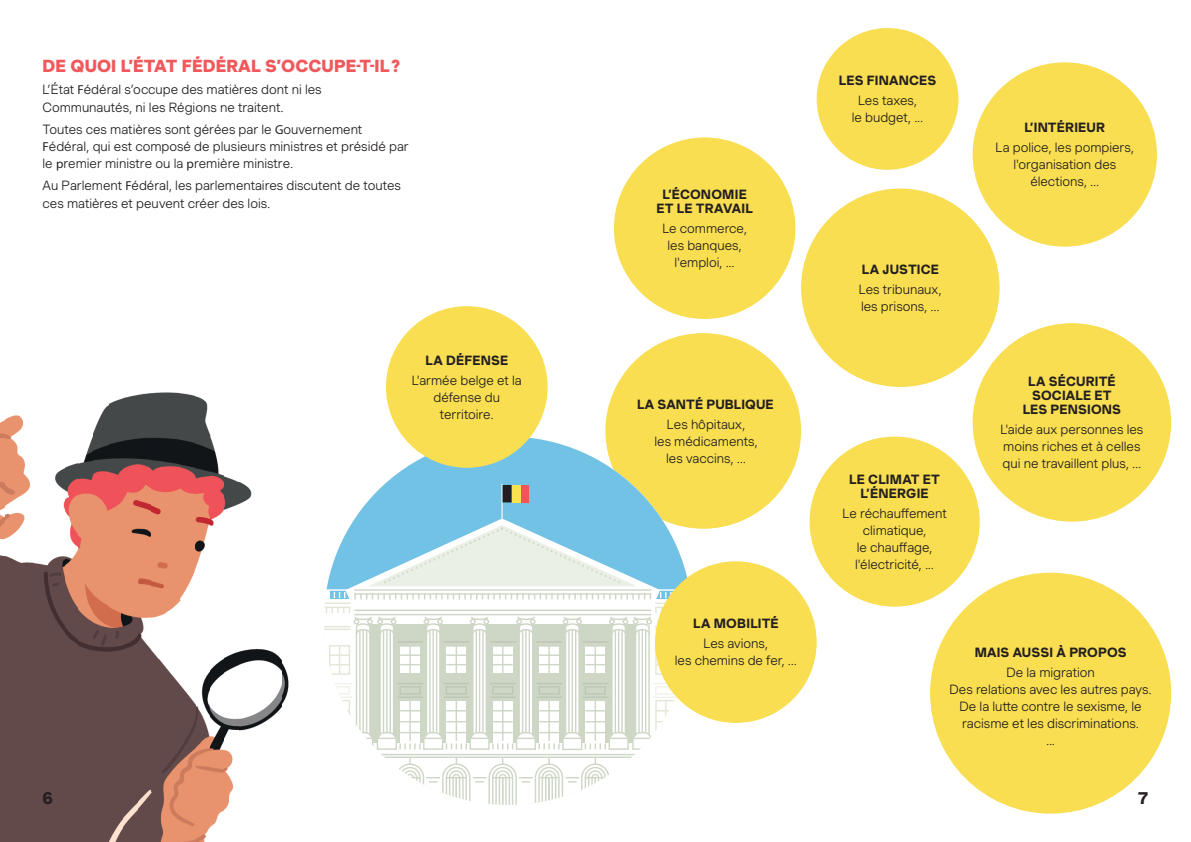
<style>
.page{position:relative;width:1191px;height:842px;background:#fff}
.page>*{position:absolute;margin:0;border:0;box-sizing:border-box;transform-origin:0 0}
.t1{font:900 17px "Muoto";letter-spacing:.005em;color:#f0595b}
.t2{font:700 17px "Muoto";color:#231f20}
.t3{font:300 13px/17px "Muoto";color:#231f20;text-align:center}
.t4{font:700 13px/14px "Muoto";letter-spacing:.015em;color:#231f20;text-align:center}
.s1{font-family:"Myriad Pro";font-weight:400}
.s2{font-weight:300}
</style>
<div class="page">
<img style="left:152px;top:673px;width:43px;height:169px">
<div style="left:0;top:555px;width:64px;height:287px;background:#62494a"></div>
<img style="left:94px;top:393px;width:58px;height:449px">
<img style="left:195px;top:671px;width:15px;height:171px">
<img style="left:64px;top:463px;width:15px;height:379px">
<img style="left:79px;top:431px;width:15px;height:411px">
<img style="left:210px;top:658px;width:14px;height:169px">
<img style="left:224px;top:651px;width:15px;height:159px">
<img style="left:239px;top:648px;width:44px;height:83px">
<img style="left:283px;top:664px;width:6px;height:39px">
<img style="left:152px;top:659px;width:19px;height:14px">
<img style="left:152px;top:651px;width:7px;height:8px">
<img style="left:152px;top:393px;width:14px;height:225px">
<img style="left:166px;top:393px;width:15px;height:220px">
<img style="left:181px;top:393px;width:14px;height:204px">
<img style="left:195px;top:396px;width:15px;height:173px">
<img style="left:0;top:419px;width:6px;height:121px">
<img style="left:6px;top:513px;width:19px;height:26px">
<img style="left:210px;top:437px;width:14px;height:89px">
<img style="left:6px;top:415px;width:15px;height:90px">
<img style="left:55px;top:468px;width:9px;height:39px">
<img style="left:224px;top:481px;width:28px;height:29px">
<img style="left:20px;top:452px;width:11px;height:44px">
<img style="left:224px;top:476px;width:12px;height:5px">
<img style="left:20px;top:415px;width:3px;height:22px">
<div style="left:605px;top:333px;width:196px;height:196px;background:#f8de50;border-radius:50%"></div>
<svg style="left:385px;top:437px;width:247px;height:47px;fill:#72c2e6"></svg>
<hr style="left:692px;top:767px;width:1px;height:38px;background:#e3e7d8">
<svg style="left:324px;top:484px;width:367px;height:321px"></svg>
<div style="left:614px;top:137px;width:181px;height:182px;background:#f8de50;border-radius:50%"></div>
<div style="left:816px;top:28px;width:142px;height:142px;background:#f8de50;border-radius:50%"></div>
<div style="left:972px;top:62px;width:185px;height:185px;background:#f8de50;border-radius:50%"></div>
<div style="left:386px;top:306px;width:161px;height:162px;background:#f8de50;border-radius:50%"></div>
<div style="left:809px;top:437px;width:170px;height:170px;background:#f8de50;border-radius:50%"></div>
<div style="left:655px;top:561px;width:161px;height:162px;background:#f8de50;border-radius:50%"></div>
<div style="left:801px;top:189px;width:198px;height:198px;background:#f8de50;border-radius:50%"></div>
<div style="left:972px;top:323px;width:199px;height:199px;background:#f8de50;border-radius:50%"></div>
<div style="left:930px;top:573px;width:241px;height:241px;background:#f8de50;border-radius:50%"></div>
<p class="t1" style="left:43px;top:53px;width:359px">DE QUOI L’ÉTAT FÉDÉRAL S’OCCUPE-T-IL ?</p>
<p class="t3" style="left:43px;top:81px;width:281px;line-height:17.3px;text-align:left">L’État <span class="s1">F</span>édéral s’occupe des matières dont ni les<br>Communautés, ni les Régions ne traitent.</p>
<p class="t3" style="left:43px;top:120px;width:368px;text-align:left">Toutes ces matières sont gérées par le <span class="s1">G</span>ouvernement<br><span class="s1">F</span>édéral, qui est composé de plusieurs ministres et présidé par le <span class="s1">p</span>remier ministre ou la <span class="s1">p</span>remière ministre.</p>
<p class="t3" style="left:43px;top:177px;width:360px;line-height:17.3px;text-align:left">Au Parlement <span class="s1">F</span>édéral, les parlementaires discutent de toutes ces matières et peuvent créer des lois.</p>
<p class="t4" style="left:662px;top:187px;width:86px">L’ÉCONOMIE</p>
<p class="t4" style="left:656px;top:201px;width:98px">ET LE TRAVAIL</p>
<p class="t3" style="left:662px;top:219px;width:86px">Le commerce, les banques,</p>
<p class="t3" style="left:674px;top:253px;width:62px">l'emploi, ...</p>
<p class="t4" style="left:425px;top:353px;width:84px">LA DÉFENSE</p>
<p class="t3" style="left:412px;top:371px;width:111px">L'armée belge et la</p>
<p class="t3" style="left:433px;top:388px;width:68px">défense du</p>
<p class="t3" style="left:440px;top:405px;width:55px">territoire.</p>
<p class="t4" style="left:637px;top:394px;width:138px;line-height:19.8px">LA SANTÉ PUBLIQUE<br><span class="s2">Les hôpitaux,</span></p>
<p class="t3" style="left:654px;top:432px;width:105px">les médicaments, les vaccins, ...</p>
<p class="t4" style="left:693px;top:616px;width:87px">LA MOBILITÉ</p>
<p class="t3" style="left:675px;top:635px;width:124px">Les avions,<br>les chemins de fer, ...</p>
<p class="t4" style="left:839px;top:73px;width:99px">LES FINANCES</p>
<p class="t3" style="left:851px;top:92px;width:73px">Les taxes, le budget, ...</p>
<p class="t4" style="left:861px;top:262px;width:79px">LA JUSTICE</p>
<p class="t3" style="left:859px;top:280px;width:84px">Les tribunaux,</p>
<p class="t3" style="left:861px;top:297px;width:80px">les prisons, ...</p>
<p class="t4" style="left:849px;top:472px;width:92px">LE CLIMAT ET<br>L’ÉNERGIE</p>
<p class="t3" style="left:842px;top:504px;width:106px">Le réchauffement</p>
<p class="t3" style="left:856px;top:521px;width:77px">climatique, le chauffage,</p>
<p class="t3" style="left:855px;top:555px;width:80px">l'électricité, ...</p>
<p class="t4" style="left:1024px;top:120px;width:82px">L’INTÉRIEUR</p>
<p class="t3" style="left:995px;top:139px;width:140px">La police, les pompiers,</p>
<p class="t3" style="left:1013px;top:156px;width:104px">l'organisation des</p>
<p class="t3" style="left:1030px;top:173px;width:70px">élections, ...</p>
<p class="t4" style="left:1022px;top:374px;width:100px">LA SÉCURITÉ<br>SOCIALE ET<br>LES PENSIONS</p>
<p class="t3" style="left:1000px;top:421px;width:144px">L'aide aux personnes les</p>
<p class="t3" style="left:1003px;top:438px;width:139px">moins riches et à celles</p>
<p class="t3" style="left:1002px;top:455px;width:140px">qui ne travaillent plus, ...</p>
<p class="t4" style="left:974px;top:645px;width:153px">MAIS AUSSI À PROPOS</p>
<p class="t3" style="left:1006px;top:664px;width:90px">De la migration</p>
<p class="t3" style="left:949px;top:681px;width:204px">Des relations avec les autres pays.</p>
<p class="t3" style="left:959px;top:698px;width:184px">De la lutte contre le sexisme, le</p>
<p class="t3" style="left:962px;top:715px;width:178px">racisme et les discriminations.</p>
<p class="t3" style="left:1046px;top:732px;width:11px">...</p>
<p class="t2" style="left:43px;top:785px;width:12px">6</p>
<p class="t2" style="left:1137px;top:785px;width:12px">7</p>
</div>
